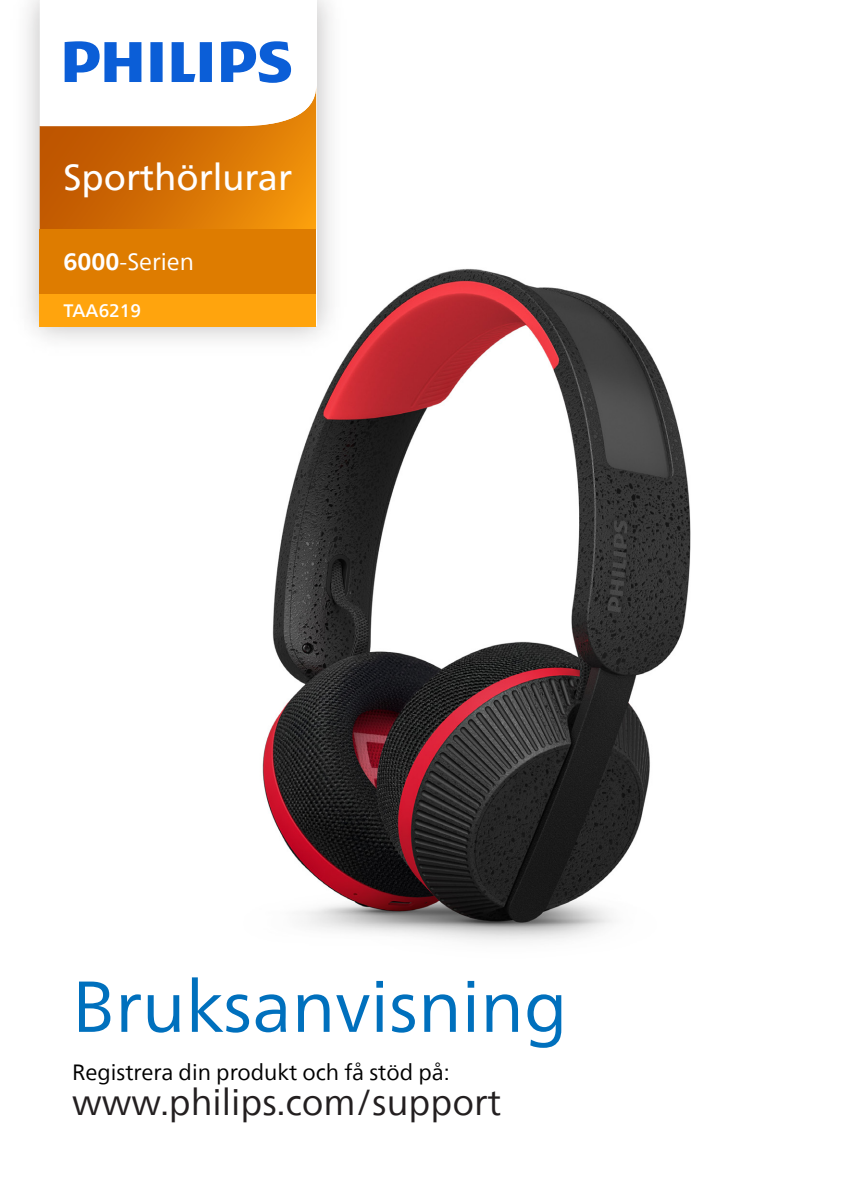
<style>
.page{position:relative;width:842px;height:1191px;background:#fff}
.page>*{position:absolute;margin:0;border:0;box-sizing:border-box;transform-origin:0 0}
.t1{font:72px "Neue Frutiger World";color:#0070bd}
.t2{font:36px "Neue Frutiger World";color:#231f20}
.t3{font:36px "Neue Frutiger World";color:#fff}
.t4{font:23.6px "Neue Frutiger World";color:#fff}
.t5{font:22px "Neue Frutiger World";color:#000}
.t6{font:500 18px "Neue Frutiger World";color:#fff}
.s1{font-weight:700}
</style>
<div class="page">
<img style="left:262px;top:269px;width:429px;height:672px">
<img style="left:27px;top:0;width:328px;height:364px">
<div style="left:40px;top:229px;width:276px;height:65px;background:#de7c00"></div>
<div style="left:40px;top:294px;width:276px;height:32px;background:#ffa40d"></div>
<svg style="left:40px;top:0;width:276px;height:229px"></svg>
<p class="t3" style="left:63px;top:149px;width:230px">Sporthörlurar</p>
<p class="t4" style="left:63px;top:243px;width:132px"><span class="s1">6000</span>-Serien</p>
<p class="t6" style="left:63px;top:295px;width:79px">TAA6219</p>
<p class="t1" style="left:72px;top:950px;width:497px">Bruksanvisning</p>
<p class="t5" style="left:72px;top:1055px;width:379px">Registrera din produkt och få stöd på:</p>
<p class="t2" style="left:72px;top:1074px;width:431px">www.philips.com/support</p>
</div>
